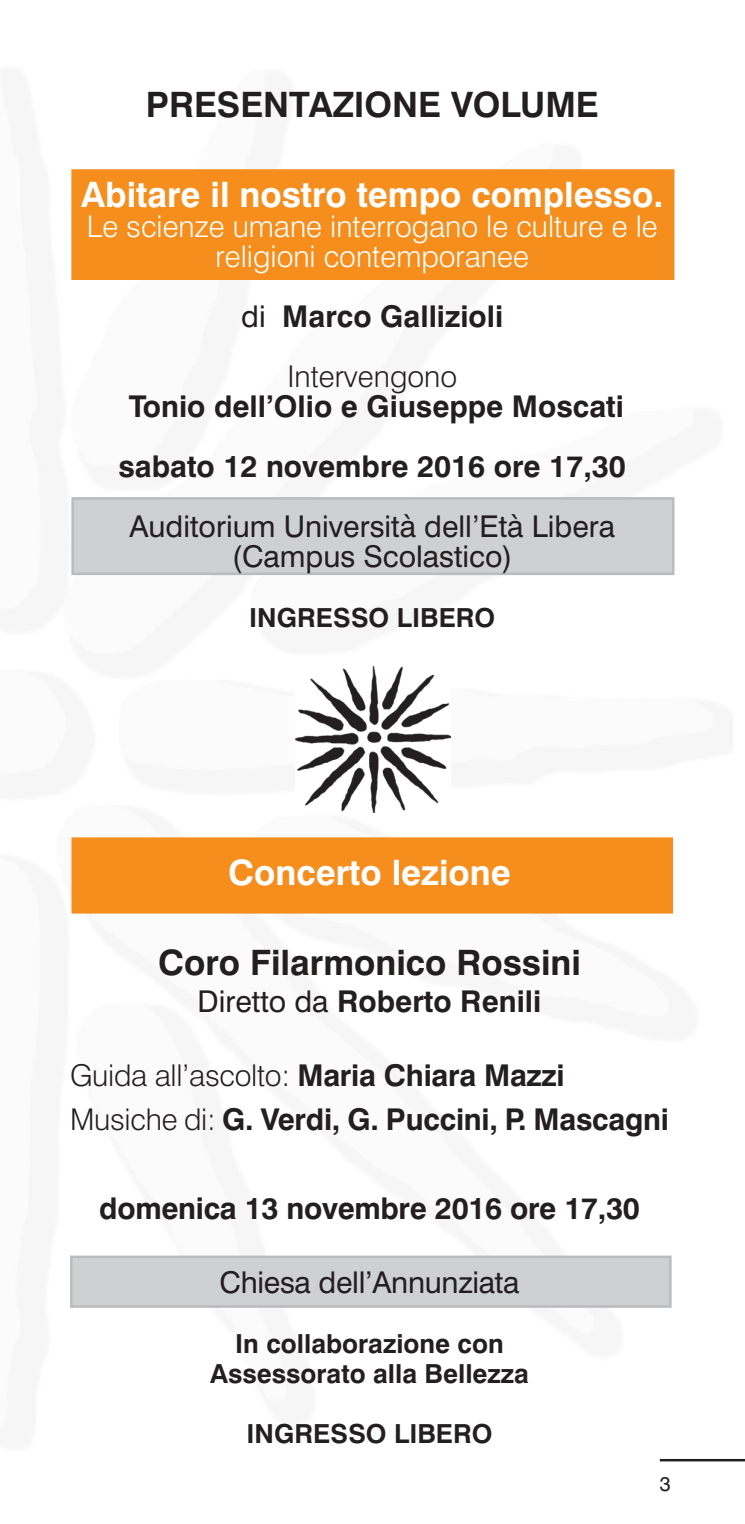
<style>
.page{position:relative;width:745px;height:1524px;background:#fff}
.page>*{position:absolute;margin:0;border:0;box-sizing:border-box;transform-origin:0 0}
.t1{font:700 35px "Swiss 721 BT";color:#fff}
.t2{font:700 35px "Swiss 721 BT";color:#231f20}
.t3{font:700 30px/60px "Swiss 721 BT";color:#231f20;text-align:center}
.t4{font:300 30px/30px "Swiss 721 BT";color:#fff;text-align:center}
.t5{font:30px "Swiss 721 BT";letter-spacing:-.01em;color:#231f20}
.t6{font:700 26.25px/30px "Swiss 721 BT";color:#231f20;text-align:center}
.t7{font:20px "Swiss 721 BT";color:#231f20}
.s1{font-weight:400}
.s2{font-weight:300}
</style>
<div class="page">
<hr style="left:659px;top:1459px;width:85px;height:2px;background:#231f20">
<div style="left:71px;top:497px;width:603px;height:78px;background:#cfd0d2;border:2px solid #babbbe"></div>
<div style="left:71px;top:169px;width:603px;height:111px;background:#f68e1e;border:2px solid #f68e1e"></div>
<div style="left:71px;top:837px;width:601px;height:76px;background:#f68e1e;border:2px solid #f68e1e"></div>
<div style="left:70px;top:1255px;width:601px;height:52px;background:#cfd0d2;border:2px solid #babbbe"></div>
<img style="left:295px;top:667px;width:155px;height:146px">
<p class="t2" style="left:146px;top:83px;width:454px">PRESENTAZIONE VOLUME</p>
<p class="t1" style="left:81px;top:173px;width:583px">Abitare il nostro tempo complesso.</p>
<p class="t4" style="left:87px;top:211px;width:572px">Le scienze umane interrogano le culture e le religioni contemporanee</p>
<p class="t3" style="left:241px;top:286px;width:263px"><span class="s1">di</span> Marco Gallizioli<br><span class="s2">Intervengono</span></p>
<p class="t3" style="left:118px;top:376px;width:508px">Tonio dell’Olio e Giuseppe Moscati sabato 12 novembre 2016 ore 17,30<br><span class="s1">Auditorium Università dell’Età Libera</span></p>
<p class="t5" style="left:232px;top:538px;width:282px">(Campus Scolastico)</p>
<p class="t6" style="left:249px;top:602px;width:247px">INGRESSO LIBERO</p>
<p class="t1" style="left:228px;top:851px;width:284px">Concerto lezione</p>
<p class="t2" style="left:158px;top:941px;width:424px">Coro Filarmonico Rossini</p>
<p class="t3" style="left:197px;top:971px;width:345px"><span class="s1">Diretto da</span> Roberto Renili</p>
<p class="t3" style="left:70px;top:1053px;width:600px;line-height:44.2px;text-align:left"><span class="s2">Guida all’ascolto:</span> Maria Chiara Mazzi<br><span class="s2">Musiche di:</span> G. Verdi, G. Puccini, P. Mascagni</p>
<p class="t3" style="left:99px;top:1177px;width:541px">domenica 13 novembre 2016 ore 17,30</p>
<p class="t5" style="left:219px;top:1264px;width:301px">Chiesa dell’Annunziata</p>
<p class="t6" style="left:210px;top:1328px;width:320px">In collaborazione con<br>Assessorato alla Bellezza</p>
<p class="t6" style="left:246px;top:1418px;width:247px">INGRESSO LIBERO</p>
<p class="t7" style="left:659px;top:1472px;width:12px">3</p>
</div>
